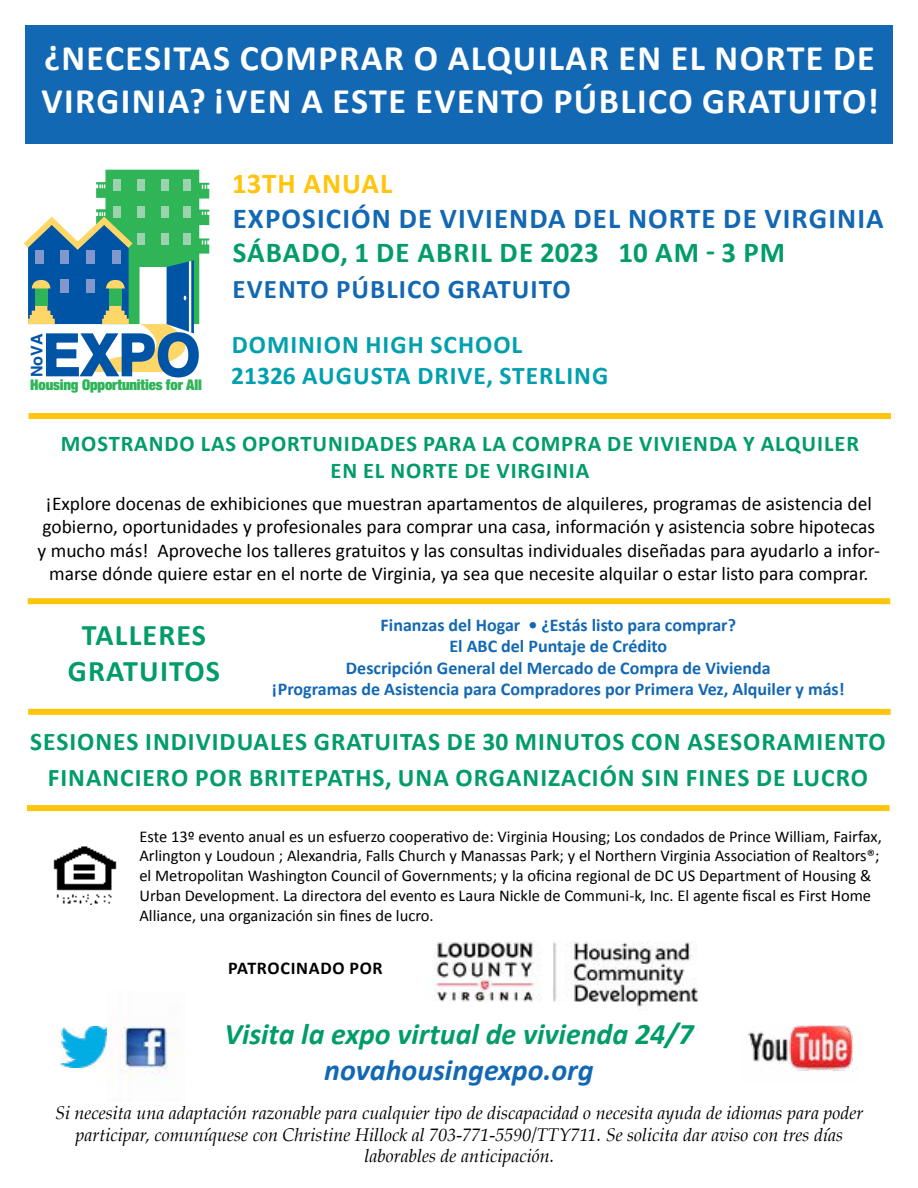
<style>
.page{position:relative;width:918px;height:1188px;background:#fff}
.page>*{position:absolute;margin:0;border:0;box-sizing:border-box;transform-origin:0 0}
.t1{font:700 57px "Helvetica";color:#0054a6}
.t2{font:700 36px/43.2px "Calibri";letter-spacing:.04em;color:#fff}
.t3{font:italic 700 30px "Calibri";color:#009c69}
.t4{font:italic 700 30px "Calibri";color:#1268b3}
.t5{font:700 30px/36px "Calibri";letter-spacing:.04em;color:#009c69;text-align:center}
.t6{font:700 28.95px "Calibri";letter-spacing:.04em;color:#1268b3}
.t7{font:700 28.95px "Calibri";letter-spacing:.04em;color:#009c69}
.t8{font:700 28.95px "Calibri";letter-spacing:.04em;color:#ffc40c}
.t9{font:700 27px "Calibri";letter-spacing:.04em;color:#1268b3}
.t10{font:700 25.5px/36px "Calibri";letter-spacing:.04em;color:#009c69;text-align:center}
.t11{font:700 25.5px/30.6px "Calibri";letter-spacing:.04em;color:#00a0af}
.t12{font:700 22.5px/27px "Calibri";letter-spacing:.04em;color:#009c69;text-align:center}
.t13{font:19.5px/23.4px "Calibri";color:#000;text-align:center}
.t14{font:italic 18px/21.6px "Palatino";color:#000;text-align:center}
.t15{font:700 18px/21.6px "Calibri";color:#1268b3;text-align:center}
.t16{font:700 18px "Calibri";letter-spacing:.04em;color:#000}
.t17{font:16.5px/19.8px "Calibri";color:#000}
.t18{font:700 16.05px "Helvetica";color:#0054a6}
.t19{font:900 condensed 14.7px "Helvetica Neue";letter-spacing:-.01em;color:#2fb458}
</style>
<div class="page">
<div style="left:28px;top:413px;width:863px;height:6px;background:#ffc40c"></div>
<div style="left:28px;top:598px;width:862px;height:6px;background:#ffc40c"></div>
<div style="left:28px;top:709px;width:863px;height:6px;background:#ffc40c"></div>
<div style="left:27px;top:805px;width:863px;height:6px;background:#ffc40c"></div>
<div style="left:26px;top:26px;width:867px;height:118px;background:#1268b3"></div>
<svg style="left:24px;top:170px;width:185px;height:202px"></svg>
<img style="left:435px;top:941px;width:263px;height:66px">
<img style="left:53px;top:846px;width:64px;height:59px">
<img style="left:60px;top:1027px;width:47px;height:40px">
<img style="left:748px;top:1026px;width:109px;height:45px">
<img style="left:108px;top:1021px;width:71px;height:60px">
<h2 class="t2" style="left:41px;top:36px;width:839px">¿NECESITAS COMPRAR O ALQUILAR EN EL NORTE DE<br>VIRGINIA? ¡VEN A ESTE EVENTO PÚBLICO GRATUITO!</h2>
<h1 class="t1" style="left:43px;top:320px;width:159px">EXPO</h1>
<p class="t18" style="left:27px;top:377px;width:45px;rotate:-90deg">NoVA</p>
<p class="t19" style="left:30px;top:375px;width:173px">Housing Opportunities for All</p>
<h3 class="t8" style="left:232px;top:165px;width:162px">13TH ANUAL</h3>
<h3 class="t6" style="left:233px;top:200px;width:653px">EXPOSICIÓN DE VIVIENDA DEL NORTE DE VIRGINIA</h3>
<h3 class="t7" style="left:233px;top:234px;width:554px">SÁBADO, 1 DE ABRIL DE 2023 10 AM - 3 PM</h3>
<h3 class="t9" style="left:233px;top:272px;width:340px">EVENTO PÚBLICO GRATUITO</h3>
<h3 class="t11" style="left:231px;top:329px;width:378px">DOMINION HIGH SCHOOL<br>21326 AUGUSTA DRIVE, STERLING</h3>
<h3 class="t12" style="left:61px;top:430px;width:800px">MOSTRANDO LAS OPORTUNIDADES PARA LA COMPRA DE VIVIENDA Y ALQUILER<br>EN EL NORTE DE VIRGINIA</h3>
<p class="t13" style="left:38px;top:492px;width:844px">¡Explore docenas de exhibiciones que muestran apartamentos de alquileres, programas de asistencia del gobierno, oportunidades y profesionales para comprar una casa, información y asistencia sobre hipotecas y mucho más! Aproveche los talleres gratuitos y las consultas individuales diseñadas para ayudarlo a infor&shy;marse dónde quiere estar en el norte de Virginia, ya sea que necesite alquilar o estar listo para comprar.</p>
<p class="t15" style="left:272px;top:614px;width:574px">Finanzas del Hogar • ¿Estás listo para comprar?<br>El ABC del Puntaje de Crédito<br>Descripción General del Mercado de Compra de Vivienda<br>¡Programas de Asistencia para Compradores por Primera Vez, Alquiler y más!</p>
<h3 class="t10" style="left:30px;top:724px;width:857px">SESIONES INDIVIDUALES GRATUITAS DE 30 MINUTOS CON ASESORAMIENTO<br>FINANCIERO POR BRITEPATHS, UNA ORGANIZACIÓN SIN FINES DE LUCRO</h3>
<h3 class="t5" style="left:68px;top:617px;width:154px">TALLERES<br>GRATUITOS</h3>
<p class="t17" style="left:139px;top:826px;width:744px">Este 13º evento anual es un esfuerzo cooperativo de: Virginia Housing; Los condados de Prince William, Fairfax, Arlington y Loudoun ; Alexandria, Falls Church y Manassas Park; y el Northern Virginia Association of Realtors®; el Metropolitan Washington Council of Governments; y la oficina regional de DC US Department of Housing &amp; Urban Development. La directora del evento es Laura Nickle de Communi-k, Inc. El agente fiscal es First Home Alliance, una organización sin fines de lucro.</p>
<p class="t16" style="left:228px;top:957px;width:156px">PATROCINADO POR</p>
<h3 class="t3" style="left:224px;top:1015px;width:471px">Visita la expo virtual de vivienda 24/7</h3>
<h3 class="t4" style="left:324px;top:1051px;width:271px">novahousingexpo.org</h3>
<p class="t14" style="left:55px;top:1102px;width:810px">Si necesita una adaptación razonable para cualquier tipo de discapacidad o necesita ayuda de idiomas para poder participar, comuníquese con Christine Hillock al 703-771-5590/TTY711. Se solicita dar aviso con tres días laborables de anticipación.</p>
</div>
